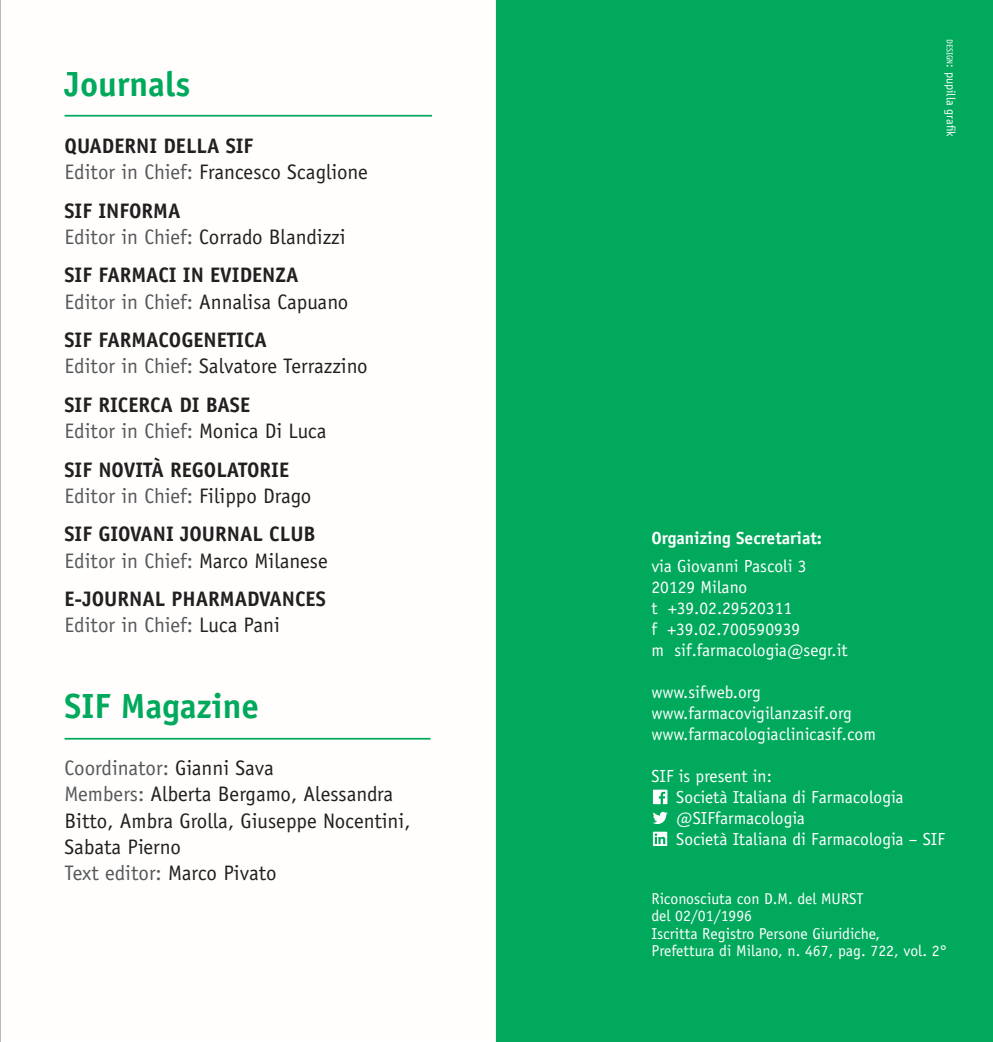
<style>
.page{position:relative;width:993px;height:1042px;background:#fff}
.page>*{position:absolute;margin:0;border:0;box-sizing:border-box;transform-origin:0 0}
.t1{font:700 35px "Officina Sans Std";color:#00a95c}
.t2{font:21px/26.2px "Officina Sans Std";color:#231f20}
.t3{font:700 21px/26.2px "Officina Sans Std";color:#231f20}
.t4{font:17.5px/21px "Officina Sans Std";color:#fff}
.t5{font:700 17.5px "Officina Sans Std";color:#fff}
.t6{font:15.75px/17.5px "Officina Sans Std";color:#fff}
.t7{font:12.25px "Officina Sans Std";color:#fff}
.s1{font-weight:700}
.s2{color:#57585a}
.s3{font-weight:400;color:#57585a}
.s4{font-weight:400}
.s5{font-size:8.58px}
.s6{font-style:inherit}
</style>
<div class="page">
<hr style="left:0;top:0;width:1px;height:1042px;background:#231f20">
<hr style="left:495px;top:0;width:2px;height:1042px;background:#231f20">
<hr style="left:64px;top:115px;width:368px;height:2px;background:#00a95c">
<hr style="left:64px;top:738px;width:366px;height:1px;background:#00a95c">
<div style="left:496px;top:0;width:496px;height:1042px;background:#00a95c"></div>
<svg style="left:653px;top:812px;width:14px;height:12px"></svg>
<svg style="left:652px;top:789px;width:15px;height:15px"></svg>
<svg style="left:652px;top:832px;width:15px;height:14px"></svg>
<h1 class="t1" style="left:64px;top:62px;width:127px">Journals</h1>
<p class="t2" style="left:64px;top:133px;width:305px"><span class="s1">QUADERNI DELLA SIF<br></span><span class="s2">Editor in Chief:</span> Francesco Scaglione</p>
<p class="t2" style="left:64px;top:197px;width:282px"><span class="s1">SIF INFORMA<br></span><span class="s2">Editor in Chief:</span> Corrado Blandizzi</p>
<p class="t3" style="left:64px;top:262px;width:285px">SIF FARMACI IN EVIDENZA<br><span class="s3">Editor in Chief:</span> <span class="s4">Annalisa Capuano</span></p>
<p class="t2" style="left:64px;top:327px;width:305px"><span class="s1">SIF FARMACOGENETICA<br></span><span class="s2">Editor in Chief:</span> Salvatore Terrazzino</p>
<p class="t3" style="left:64px;top:391px;width:263px">SIF RICERCA DI BASE<br><span class="s3">Editor in Chief:</span> <span class="s4">Monica Di Luca</span></p>
<p class="t3" style="left:64px;top:456px;width:248px">SIF NOVITÀ REGOLATORIE<br><span class="s3">Editor in Chief:</span> <span class="s4">Filippo Drago</span></p>
<p class="t3" style="left:64px;top:521px;width:264px">SIF GIOVANI JOURNAL CLUB<br><span class="s3">Editor in Chief:</span> <span class="s4">Marco Milanese</span></p>
<p class="t3" style="left:64px;top:586px;width:263px">E-JOURNAL PHARMADVANCES<br><span class="s3">Editor in Chief:</span> <span class="s4">Luca Pani</span></p>
<h1 class="t1" style="left:64px;top:684px;width:196px">SIF Magazine</h1>
<p class="t2" style="left:64px;top:755px;width:347px"><span class="s2">Coordinator:</span> Gianni Sava<br><span class="s2">Members:</span> Alberta Bergamo, Alessandra<br>Bitto, Ambra Grolla, Giuseppe Nocentini,<br>Sabata Pierno<br><span class="s2">Text editor:</span> Marco Pivato</p>
<p class="t7" style="left:957px;top:39px;width:99px;rotate:90deg"><span class="s5">design</span><span class="s6">:</span> pupilla grafik</p>
<p class="t5" style="left:651px;top:527px;width:172px">Organizing Secretariat:</p>
<p class="t4" style="left:651px;top:556px;width:198px">via Giovanni Pascoli 3<br>20129 Milano<br>t +39.02.29520311<br>f +39.02.700590939<br>m sif.farmacologia@segr.it</p>
<p class="t4" style="left:651px;top:682px;width:226px">www.sifweb.org www.farmacovigilanzasif.org www.farmacologiaclinicasif.com</p>
<p class="t4" style="left:676px;top:766px;width:270px;text-indent:-25px">SIF is present in:<br>Società Italiana di Farmacologia @SIFfarmacologia<br>Società Italiana di Farmacologia – SIF</p>
<p class="t6" style="left:651px;top:890px;width:297px">Riconosciuta con D.M. del MURST<br>del 02/01/1996<br>Iscritta Registro Persone Giuridiche,<br>Prefettura di Milano, n. 467, pag. 722, vol. 2°</p>
</div>
